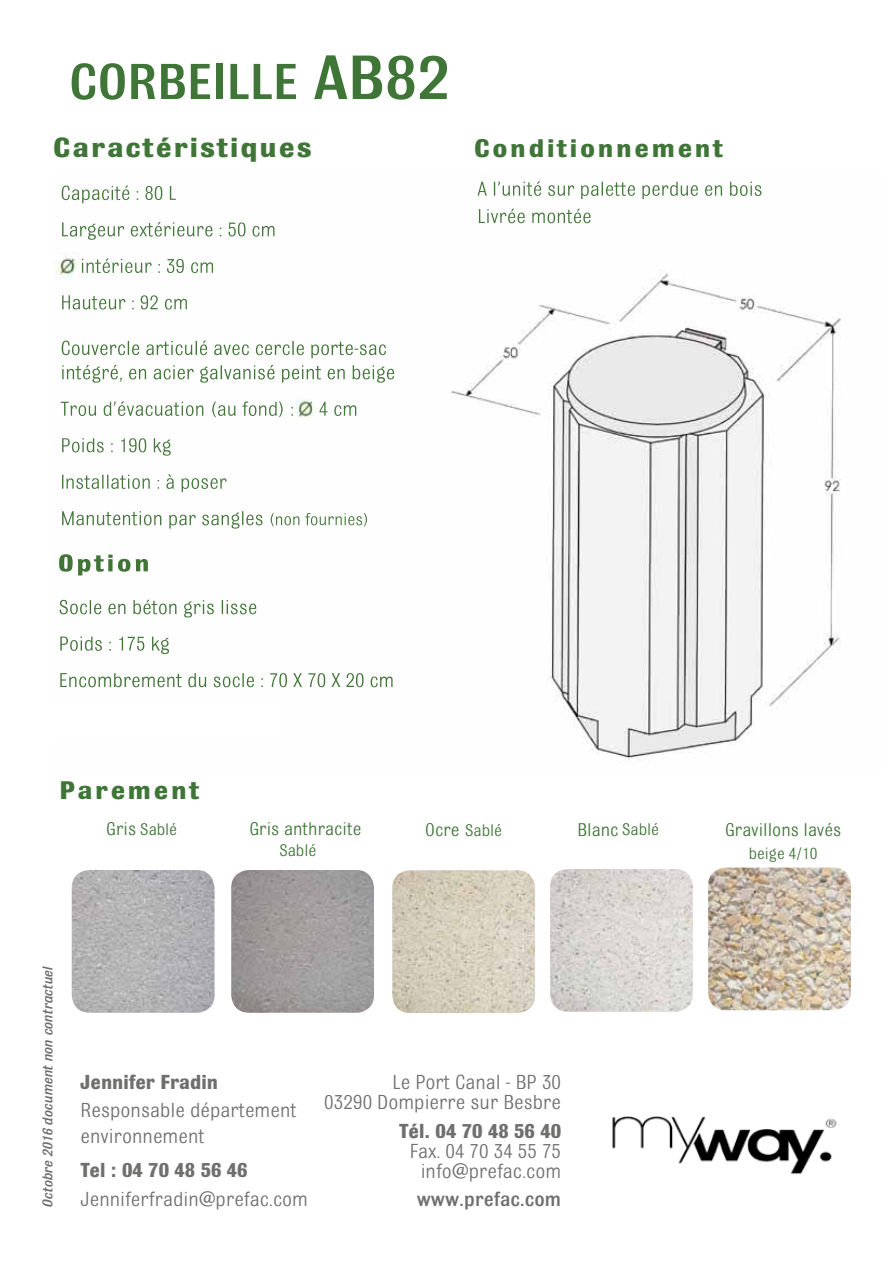
<style>
.page{position:relative;width:893px;height:1263px;background:#fff}
.page>*{position:absolute;margin:0;border:0;box-sizing:border-box;transform-origin:0 0}
.t1{font:500 66.3px "Bulldog";color:#407538;scale:1.06 1}
.t2{font:500 53.55px "Bulldog";color:#407538;scale:1.06 1}
.t3{font:700 29.4px "Bulldog";letter-spacing:.06em;color:#407538;scale:1.12 1}
.t4{font:700 27px "Bulldog";letter-spacing:.09em;color:#407538;scale:1.11 1}
.t5{font:21.6px/20px "Bulldog";color:#6f6f6e;text-align:right}
.t6{font:700 21.6px "Bulldog";color:#6f6f6e}
.t7{font:500 21.6px "Bulldog";color:#6f6f6e}
.t8{font:19.5px "Bulldog";color:#407538}
.t9{font:17.85px "Bulldog";letter-spacing:-.005em;color:#407538}
.t10{font:17.4px "Bulldog";color:#407538}
.t11{font:italic 500 15px "Bulldog";color:#6f6f6e}
.s1{font-size:19.5px}
.s2{font-size:17.85px}
</style>
<div class="page">
<img style="left:72px;top:870px;width:143px;height:143px">
<img style="left:392px;top:870px;width:143px;height:143px">
<img style="left:550px;top:869px;width:143px;height:143px">
<img style="left:231px;top:870px;width:143px;height:143px">
<img style="left:708px;top:867px;width:143px;height:143px">
<img style="left:612px;top:1116px;width:225px;height:59px">
<img style="left:56px;top:185px;width:785px;height:575px">
<img style="left:60px;top:600px;width:196px;height:17px">
<img style="left:60px;top:637px;width:109px;height:17px">
<img style="left:60px;top:673px;width:304px;height:14px">
<img style="left:59px;top:554px;width:89px;height:21px">
<img style="left:477px;top:181px;width:275px;height:15px">
<img style="left:479px;top:209px;width:111px;height:14px">
<img style="left:62px;top:186px;width:114px;height:14px">
<img style="left:62px;top:222px;width:183px;height:18px">
<img style="left:82px;top:258px;width:131px;height:15px">
<img style="left:62px;top:295px;width:125px;height:15px">
<img style="left:62px;top:341px;width:267px;height:14px">
<img style="left:338px;top:342px;width:48px;height:13px">
<img style="left:62px;top:365px;width:273px;height:18px">
<img style="left:337px;top:365px;width:57px;height:18px">
<img style="left:61px;top:401px;width:280px;height:16px">
<img style="left:62px;top:438px;width:109px;height:18px">
<img style="left:62px;top:474px;width:156px;height:15px">
<img style="left:62px;top:511px;width:248px;height:18px">
<img style="left:345px;top:513px;width:22px;height:13px">
<div style="left:43px;top:704px;width:242px;height:36px;background:#fff"></div>
<h2 class="t2" style="left:69px;top:54px;width:133px">corbeille</h2>
<h1 class="t1" style="left:314px;top:44px;width:130px">ab82</h1>
<h3 class="t3" style="left:53px;top:133px;width:233px">Caractéristiques</h3>
<p class="t4" style="left:474px;top:134px;width:226px">Conditionnement</p>
<p class="t4" style="left:60px;top:777px;width:127px">Parement</p>
<p class="t9" style="left:106px;top:820px;width:72px"><span class="s1">Gris</span> Sablé</p>
<p class="t8" style="left:249px;top:819px;width:113px">Gris anthracite</p>
<p class="t9" style="left:425px;top:821px;width:78px"><span class="s1">Ocre</span> Sablé</p>
<p class="t8" style="left:577px;top:820px;width:83px">Blanc <span class="s2">Sablé</span></p>
<p class="t9" style="left:279px;top:841px;width:38px">Sablé</p>
<p class="t11" style="left:40px;top:1207px;width:243px;rotate:-90deg">Octobre 2016 document non contractuel</p>
<p class="t6" style="left:81px;top:1070px;width:139px">Jennifer Fradin</p>
<p class="t5" style="left:81px;top:1097px;width:218px;line-height:25.5px;text-align:left">Responsable département environnement</p>
<p class="t6" style="left:81px;top:1159px;width:169px">Tel : 04 70 48 56 46</p>
<p class="t5" style="left:81px;top:1188px;width:229px">Jenniferfradin@prefac.com</p>
<p class="t5" style="left:324px;top:1072px;width:238px">Le Port Canal - BP 30<br>03290 Dompierre sur Besbre</p>
<p class="t6" style="left:399px;top:1119px;width:164px">Tél. 04 70 48 56 40</p>
<p class="t5" style="left:410px;top:1140px;width:153px;text-align:center">Fax. 04 70 34 55 75 info@prefac.com</p>
<p class="t7" style="left:417px;top:1188px;width:146px">www.prefac.com</p>
<p class="t8" style="left:725px;top:820px;width:118px">Gravillons lavés</p>
<p class="t10" style="left:749px;top:844px;width:70px">beige 4/10</p>
</div>
